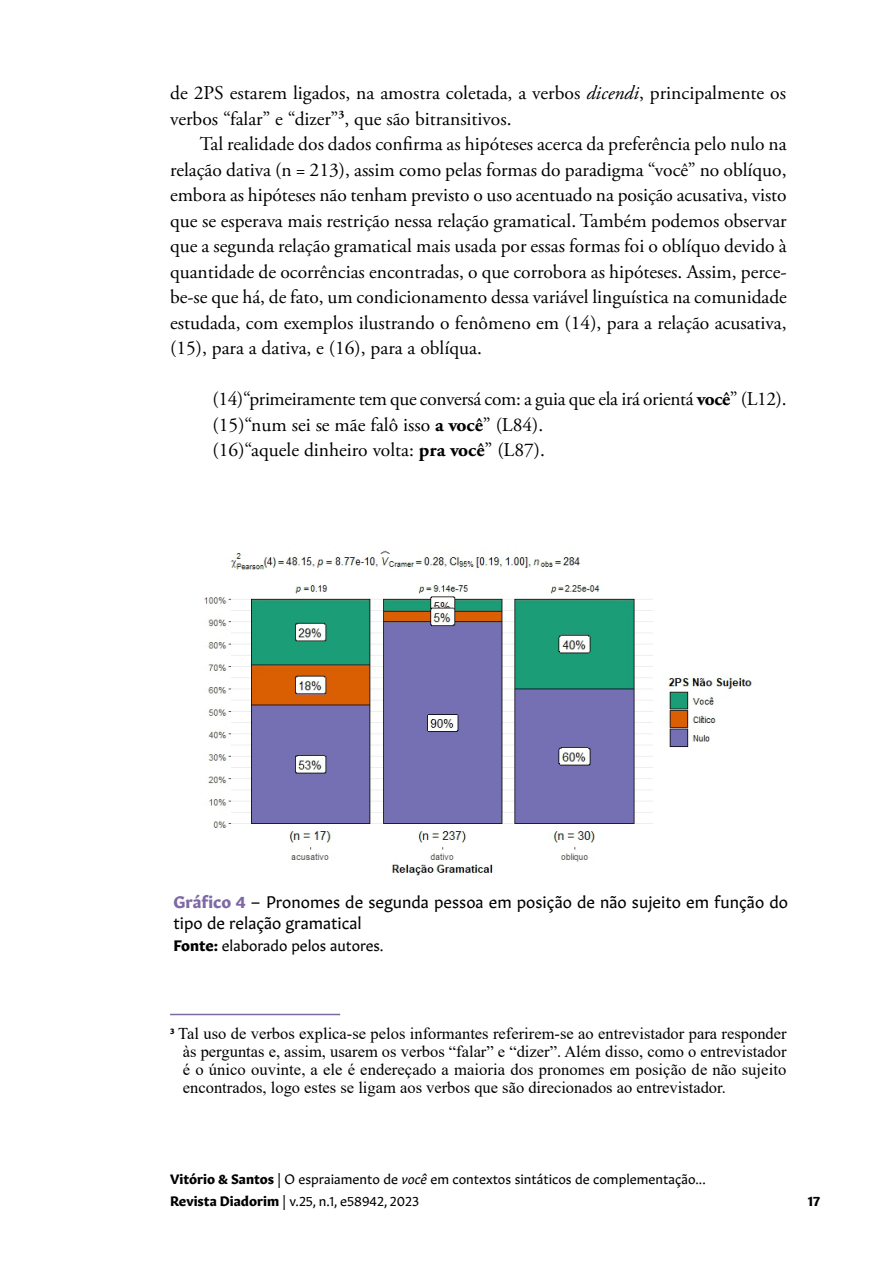
<style>
.page{position:relative;width:893px;height:1263px;background:#fff}
.page>*{position:absolute;margin:0;border:0;box-sizing:border-box;transform-origin:0 0}
.t1{font:19.5px/25.5px "Adobe Garamond Pro";color:#000}
.t2{font:16.5px/18px "Times New Roman";color:#000;text-align:justify}
.t3{font:16.5px/21px "Gitan Latn";color:#000}
.t4{font:15px "Gitan Latn";color:#000}
.t5{font:13.5px/22.5px "Gitan Latn";color:#000}
.t6{font:700 13.5px "Gitan Latn";color:#000}
.s1{font-style:italic}
.s2{font-weight:700}
.s3{font-weight:700;color:#7e69a4}
</style>
<div class="page">
<hr style="left:170px;top:1014px;width:170px;height:1px;background:#7e69a4">
<img style="left:204px;top:550px;width:550px;height:326px">
<p class="t1" style="left:170px;top:81px;width:617px">de 2PS estarem ligados, na amostra coletada, a verbos <span class="s1">dicendi</span>, principalmente os verbos “falar” e “dizer”<sup>3</sup>, que são bitransitivos.</p>
<p class="t1" style="left:170px;top:132px;width:618px;text-align:justify;text-indent:30px">Tal realidade dos dados confirma as hipóteses acerca da preferência pelo nulo na relação dativa (n = 213), assim como pelas formas do paradigma “você” no oblíquo, embora as hipóteses não tenham previsto o uso acentuado na posição acusativa, visto que se esperava mais restrição nessa relação gramatical. Também podemos observar que a segunda relação gramatical mais usada por essas formas foi o oblíquo devido à quantidade de ocorrências encontradas, o que corrobora as hipóteses. Assim, perce&shy;be-se que há, de fato, um condicionamento dessa variável linguística na comunidade estudada, com exemplos ilustrando o fenômeno em (14), para a relação acusativa, (15), para a dativa, e (16), para a oblíqua.</p>
<p class="t1" style="left:213px;top:387px;width:575px">(14)“primeiramente tem que conversá com: a guia que ela irá orientá <span class="s2">você</span>” (L12). (15)“num sei se mãe falô isso <span class="s2">a você</span>” (L84).<br>(16)“aquele dinheiro volta: <span class="s2">pra você</span>” (L87).</p>
<p class="t3" style="left:174px;top:890px;width:616px"><span class="s3">Gráfico 4</span> – Pronomes de segunda pessoa em posição de não sujeito em função do tipo de relação gramatical</p>
<p class="t4" style="left:174px;top:933px;width:212px"><span class="s2">Fonte:</span> elaborado pelos autores.</p>
<p class="t2" style="left:183px;top:1024px;width:605px;text-indent:-13px"><sup>3</sup> Tal uso de verbos explica-se pelos informantes referirem-se ao entrevistador para responder às perguntas e, assim, usarem os verbos “falar” e “dizer”. Além disso, como o entrevistador é o único ouvinte, a ele é endereçado a maioria dos pronomes em posição de não sujeito encontrados, logo estes se ligam aos verbos que são direcionados ao entrevistador.</p>
<p class="t5" style="left:170px;top:1166px;width:537px"><span class="s2">Vitório &amp; Santos</span> | O espraiamento de <span class="s1">você</span> em contextos sintáticos de complementação...<br><span class="s2">Revista Diadorim</span> | v.25, n.1, e58942, 2023</p>
<p class="t6" style="left:808px;top:1189px;width:14px">17</p>
</div>
